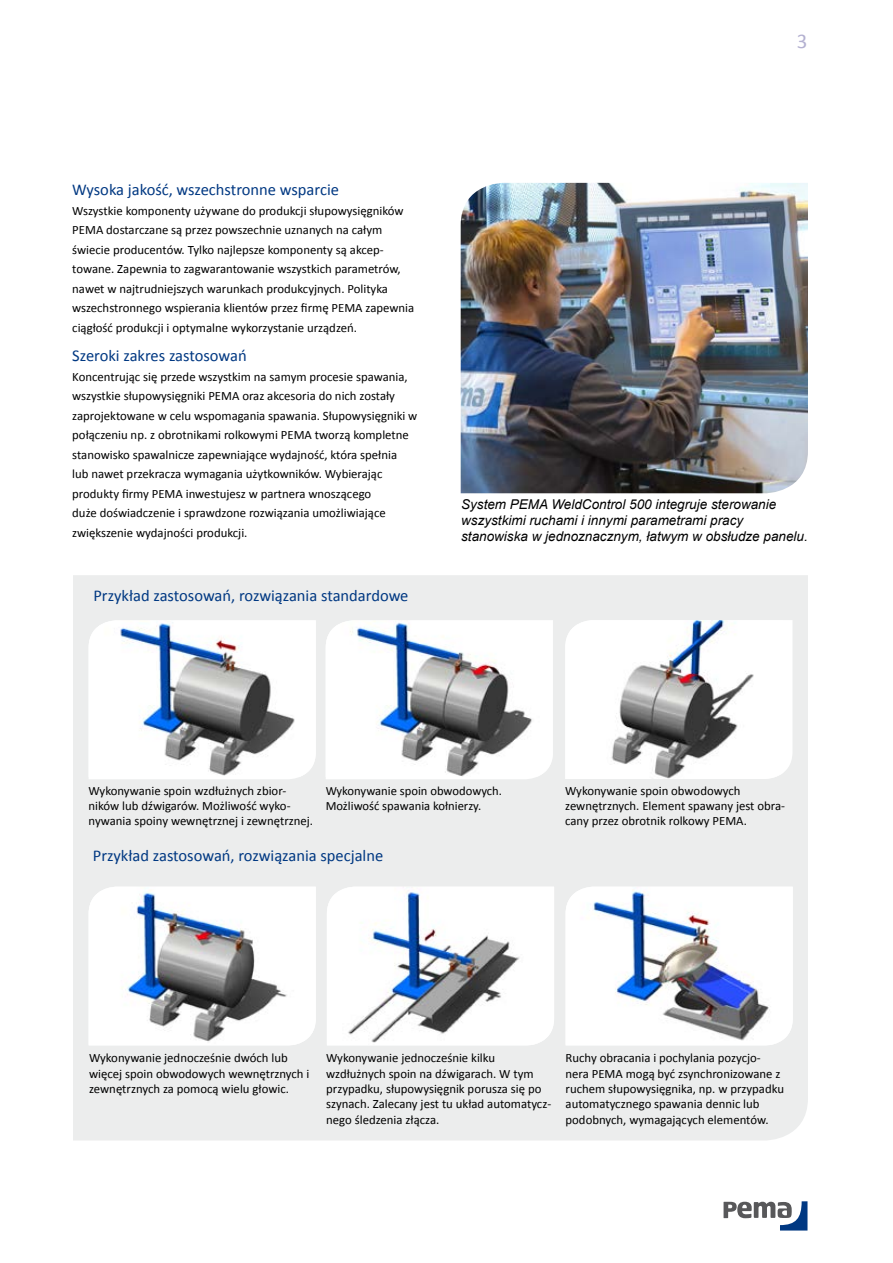
<style>
.page{position:relative;width:893px;height:1263px;background:#fff}
.page>*{position:absolute;margin:0;border:0;box-sizing:border-box;transform-origin:0 0}
.t1{font:21px "Calibri";color:#b4b1d1}
.t2{font:16.5px "Calibri";color:#003882}
.t3{font:italic 13.5px/16.2px "Arial";color:#000}
.t4{font:12.75px/19.5px "Calibri";color:#000}
.t5{font:12.6px/15.1px "Calibri";color:#000}
</style>
<div class="page">
<svg style="left:723px;top:1201px;width:84px;height:29px"></svg>
<div style="left:73px;top:575px;width:735px;height:565px;background:#eceded"></div>
<img style="left:89px;top:620px;width:227px;height:157px">
<img style="left:326px;top:620px;width:227px;height:157px">
<svg style="left:783px;top:620px;width:9px;height:159px"></svg>
<img style="left:565px;top:620px;width:218px;height:159px">
<img style="left:89px;top:887px;width:227px;height:158px">
<img style="left:327px;top:887px;width:227px;height:158px">
<img style="left:566px;top:887px;width:227px;height:158px">
<img style="left:461px;top:183px;width:347px;height:310px">
<h1 class="t1" style="left:797px;top:28px;width:12px">3</h1>
<p class="t2" style="left:72px;top:179px;width:268px">Wysoka jakość, wszechstronne wsparcie</p>
<p class="t4" style="left:72px;top:201px;width:344px">Wszystkie komponenty używane do produkcji słupowysięgników PEMA dostarczane są przez powszechnie uznanych na całym świecie producentów. Tylko najlepsze komponenty są akcep&shy;towane. Zapewnia to zagwarantowanie wszystkich parametrów, nawet w najtrudniejszych warunkach produkcyjnych. Polityka wszechstronnego wspierania klientów przez firmę PEMA zapewnia ciągłość produkcji i optymalne wykorzystanie urządzeń.</p>
<p class="t2" style="left:72px;top:345px;width:176px">Szeroki zakres zastosowań</p>
<p class="t4" style="left:72px;top:367px;width:347px">Koncentrując się przede wszystkim na samym procesie spawania, wszystkie słupowysięgniki PEMA oraz akcesoria do nich zostały zaprojektowane w celu wspomagania spawania. Słupowysięgniki w połączeniu np. z obrotnikami rolkowymi PEMA tworzą kompletne stanowisko spawalnicze zapewniające wydajność, która spełnia<br>lub nawet przekracza wymagania użytkowników. Wybierając produkty firmy PEMA inwestujesz w partnera wnoszącego<br>duże doświadczenie i sprawdzone rozwiązania umożliwiające zwiększenie wydajności produkcji.</p>
<p class="t2" style="left:93px;top:585px;width:317px">Przykład zastosowań, rozwiązania standardowe</p>
<p class="t3" style="left:461px;top:496px;width:348px">System PEMA WeldControl 500 integruje sterowanie wszystkimi ruchami i innymi parametrami pracy stanowiska w jednoznacznym, łatwym w obsłudze panelu.</p>
<p class="t4" style="left:89px;top:783px;width:226px;line-height:15.3px">Wykonywanie spoin wzdłużnych zbior&shy;ników lub dźwigarów. Możliwość wyko&shy;nywania spoiny wewnętrznej i zewnętrznej.</p>
<p class="t5" style="left:326px;top:783px;width:178px">Wykonywanie spoin obwodowych.<br>Możliwość spawania kołnierzy.</p>
<p class="t4" style="left:565px;top:783px;width:221px;line-height:15.3px">Wykonywanie spoin obwodowych zewnętrznych. Element spawany jest obra&shy;cany przez obrotnik rolkowy PEMA.</p>
<p class="t2" style="left:93px;top:845px;width:292px">Przykład zastosowań, rozwiązania specjalne</p>
<p class="t4" style="left:89px;top:1050px;width:222px;line-height:15.3px">Wykonywanie jednocześnie dwóch lub więcej spoin obwodowych wewnętrznych i zewnętrznych za pomocą wielu głowic.</p>
<p class="t4" style="left:326px;top:1050px;width:227px;line-height:15.3px">Wykonywanie jednocześnie kilku wzdłużnych spoin na dźwigarach. W tym przypadku, słupowysięgnik porusza się po szynach. Zalecany jest tu układ automatycz&shy;nego śledzenia złącza.</p>
<p class="t4" style="left:566px;top:1050px;width:220px;line-height:15.3px">Ruchy obracania i pochylania pozycjo&shy;nera PEMA mogą być zsynchronizowane z ruchem słupowysięgnika, np. w przypadku automatycznego spawania dennic lub podobnych, wymagających elementów.</p>
</div>
